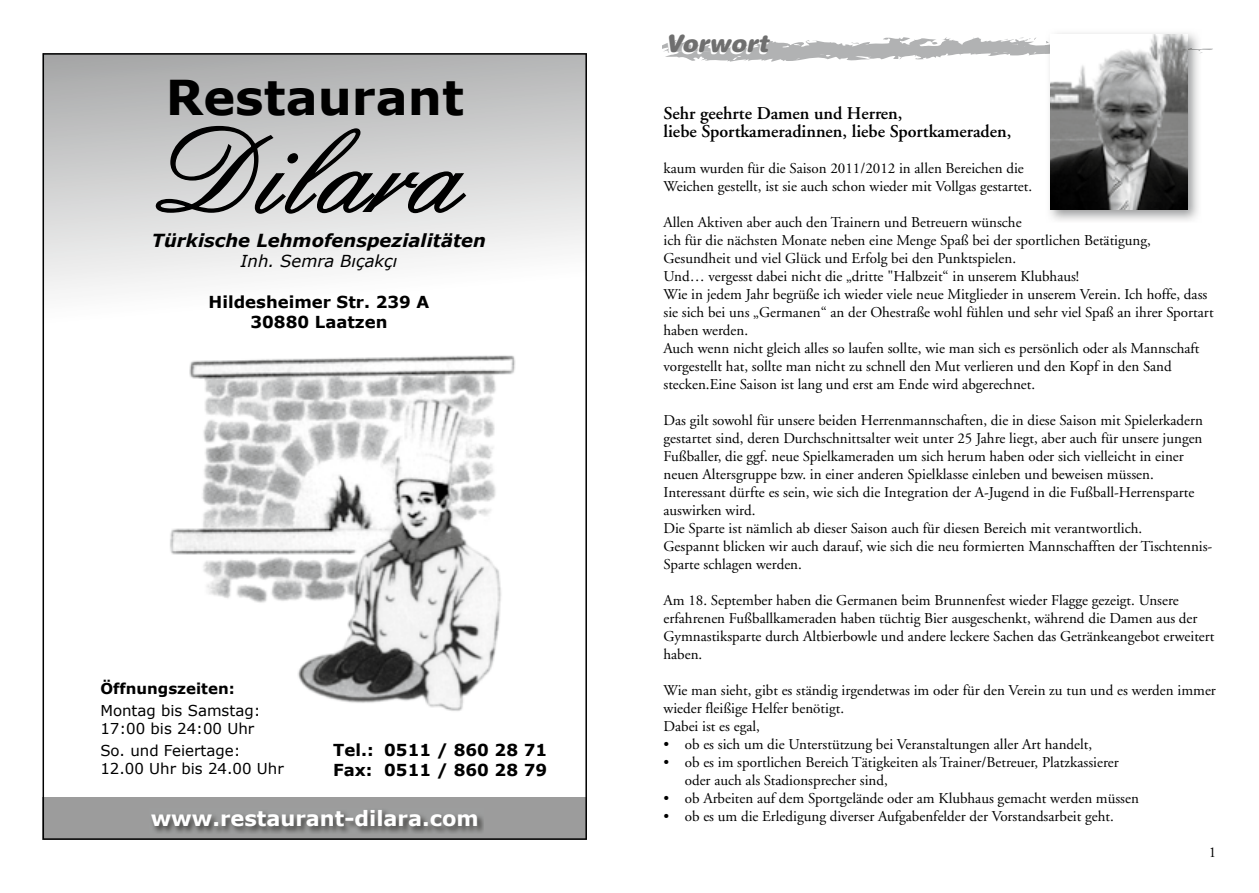
<style>
.page{position:relative;width:1259px;height:893px;background:#fff}
.page>*{position:absolute;margin:0;border:0;box-sizing:border-box;transform-origin:0 0}
.t1{font:127.8px "English 157 BT";color:#000}
.t2{font:700 48px "Verdana";color:#000}
.t3{font:italic 900 24px "Helvetica Rounded";color:#6f6f6f}
.t4{font:700 21px "Verdana";color:#fff}
.t5{font:600 18px/18px "Adobe Garamond";color:#000}
.t6{font:italic 700 18px "Verdana";color:#000}
.t7{font:700 16.5px/19.8px "Verdana";color:#000}
.t8{font:italic 16.5px "Verdana";color:#000}
.t9{font:15px/18px "Adobe Garamond";color:#000}
.t10{font:15px/18px "Verdana";color:#000}
.t11{font:700 15px "Verdana";color:#000}
</style>
<div class="page">
<svg style="left:662px;top:37px;width:551px;height:25px"></svg>
<img style="left:1050px;top:34px;width:137px;height:175px">
<svg style="left:43px;top:53px;width:544px;height:787px"></svg>
<img style="left:152px;top:336px;width:376px;height:388px">
<img style="left:150px;top:808px;width:334px;height:25px">
<svg style="left:155px;top:125px;width:312px;height:90px;background:#b6b6b7"></svg>
<h2 class="t2" style="left:166px;top:66px;width:299px">Restaurant</h2>
<h1 class="t1" style="left:183px;top:104px;width:303px">Dilara</h1>
<p class="t6" style="left:152px;top:229px;width:336px">Türkische Lehmofenspezialitäten</p>
<p class="t8" style="left:241px;top:250px;width:158px">Inh. Semra Bıçakçı</p>
<p class="t7" style="left:209px;top:292px;width:222px;text-align:center">Hildesheimer Str. 239 A<br>30880 Laatzen</p>
<p class="t11" style="left:100px;top:679px;width:136px">Öffnungszeiten:</p>
<p class="t10" style="left:100px;top:702px;width:162px">Montag bis Samstag:<br>17:00 bis 24:00 Uhr</p>
<p class="t10" style="left:100px;top:742px;width:185px">So. und Feiertage:<br>12.00 Uhr bis 24.00 Uhr</p>
<p class="t7" style="left:333px;top:740px;width:215px">Tel.: 0511 / 860 28 71<br>Fax: 0511 / 860 28 79</p>
<h3 class="t4" style="left:151px;top:805px;width:329px">www.restaurant-dilara.com</h3>
<h3 class="t3" style="left:665px;top:28px;width:104px">Vorwort</h3>
<p class="t5" style="left:663px;top:105px;width:349px">Sehr geehrte Damen und Herren,<br>liebe Sportkameradinnen, liebe Sportkameraden,</p>
<p class="t9" style="left:663px;top:160px;width:370px">kaum wurden für die Saison 2011/2012 in allen Bereichen die<br>Weichen gestellt, ist sie auch schon wieder mit Vollgas gestartet.</p>
<p class="t9" style="left:663px;top:214px;width:551px">Allen Aktiven aber auch den Trainern und Betreuern wünsche<br>ich für die nächsten Monate neben eine Menge Spaß bei der sportlichen Betätigung, Gesundheit und viel Glück und Erfolg bei den Punktspielen.<br>Und… vergesst dabei nicht die „dritte "Halbzeit“ in unserem Klubhaus!<br>Wie in jedem Jahr begrüße ich wieder viele neue Mitglieder in unserem Verein. Ich hoffe, dass sie sich bei uns „Germanen“ an der Ohestraße wohl fühlen und sehr viel Spaß an ihrer Sportart haben werden.<br>Auch wenn nicht gleich alles so laufen sollte, wie man sich es persönlich oder als Mannschaft vorgestellt hat, sollte man nicht zu schnell den Mut verlieren und den Kopf in den Sand stecken.Eine Saison ist lang und erst am Ende wird abgerechnet.</p>
<p class="t9" style="left:663px;top:412px;width:550px">Das gilt sowohl für unsere beiden Herrenmannschaften, die in diese Saison mit Spielerkadern gestartet sind, deren Durchschnittsalter weit unter 25 Jahre liegt, aber auch für unsere jungen Fußballer, die ggf. neue Spielkameraden um sich herum haben oder sich vielleicht in einer neuen Altersgruppe bzw. in einer anderen Spielklasse einleben und beweisen müssen.<br>Interessant dürfte es sein, wie sich die Integration der A-Jugend in die Fußball-Herrensparte auswirken wird.<br>Die Sparte ist nämlich ab dieser Saison auch für diesen Bereich mit verantwortlich.<br>Gespannt blicken wir auch darauf, wie sich die neu formierten Mannschafften der Tischtennis-Sparte schlagen werden.</p>
<p class="t9" style="left:663px;top:592px;width:552px">Am 18. September haben die Germanen beim Brunnenfest wieder Flagge gezeigt. Unsere erfahrenen Fußballkameraden haben tüchtig Bier ausgeschenkt, während die Damen aus der Gymnastiksparte durch Altbierbowle und andere leckere Sachen das Getränkeangebot erweitert haben.</p>
<p class="t9" style="left:663px;top:682px;width:554px">Wie man sieht, gibt es ständig irgendetwas im oder für den Verein zu tun und es werden immer wieder fleißige Helfer benötigt.<br>Dabei ist es egal,</p>
<p class="t9" style="left:663px;top:736px;width:430px">• ob es sich um die Unterstützung bei Veranstaltungen aller Art handelt,</p>
<p class="t9" style="left:685px;top:754px;width:435px;text-indent:-21px">• ob es im sportlichen Bereich Tätigkeiten als Trainer/Betreuer, Platzkassierer oder auch als Stadionsprecher sind,</p>
<p class="t9" style="left:663px;top:790px;width:477px">• ob Arbeiten auf dem Sportgelände oder am Klubhaus gemacht werden müssen</p>
<p class="t9" style="left:663px;top:808px;width:452px">• ob es um die Erledigung diverser Aufgabenfelder der Vorstandsarbeit geht.</p>
<p class="t9" style="left:1209px;top:844px;width:9px">1</p>
</div>
